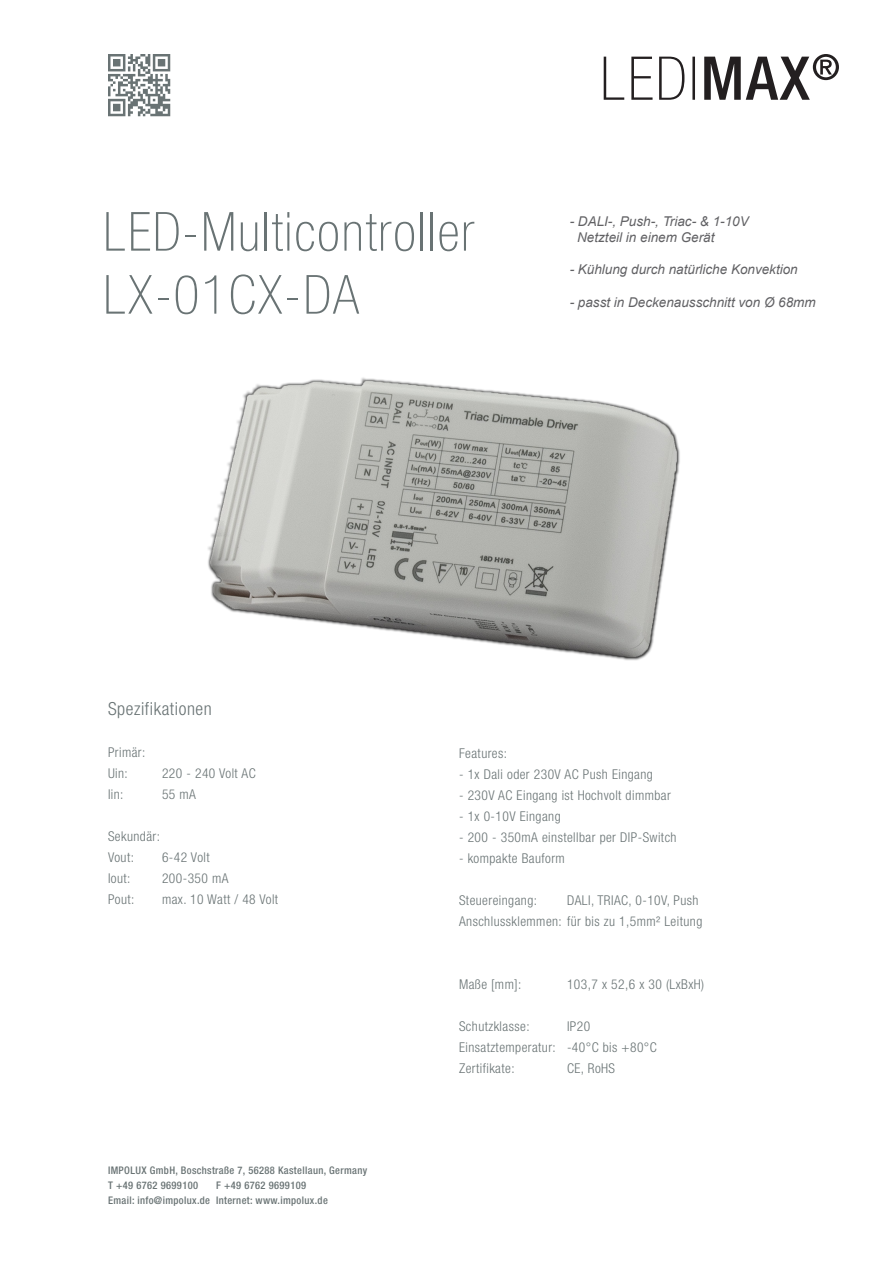
<style>
.page{position:relative;width:893px;height:1263px;background:#fff}
.page>*{position:absolute;margin:0;border:0;box-sizing:border-box;transform-origin:0 0}
.t1{font:100 condensed 54px "Helvetica Neue LT Std";letter-spacing:.035em;color:#697374}
.t2{font:300 condensed 18px "Helvetica Neue LT Std";letter-spacing:.035em;color:#697374}
.t3{font:300 condensed 13.5px "Helvetica Neue LT Std";letter-spacing:.035em;color:#697374}
.t4{font:italic 13.5px "Arial";color:#616164}
.t5{font:500 condensed 10.5px "Helvetica Neue LT Std";letter-spacing:.035em;color:#697374}
</style>
<div class="page">
<svg style="left:604px;top:54px;width:235px;height:46px"></svg>
<svg style="left:108px;top:54px;width:62px;height:62px"></svg>
<img style="left:208px;top:377px;width:472px;height:284px">
<p class="t1" style="left:103px;top:201px;width:373px">LED-Multicontroller</p>
<p class="t1" style="left:103px;top:264px;width:257px">LX-01CX-DA</p>
<p class="t4" style="left:570px;top:212px;width:181px">- DALI-, Push-, Triac- &amp; 1-10V</p>
<p class="t4" style="left:577px;top:229px;width:139px">Netzteil in einem Gerät</p>
<p class="t4" style="left:570px;top:261px;width:230px">- Kühlung durch natürliche Konvektion</p>
<p class="t4" style="left:570px;top:293px;width:248px">- passt in Deckenausschnitt von Ø 68mm</p>
<p class="t2" style="left:108px;top:699px;width:105px">Spezifikationen</p>
<p class="t3" style="left:108px;top:745px;width:39px">Primär:</p>
<p class="t3" style="left:108px;top:766px;width:21px">Uin:</p>
<p class="t3" style="left:162px;top:766px;width:95px">220 - 240 Volt AC</p>
<p class="t3" style="left:108px;top:787px;width:17px">Iin:</p>
<p class="t3" style="left:162px;top:787px;width:35px">55 mA</p>
<p class="t3" style="left:108px;top:829px;width:54px">Sekundär:</p>
<p class="t3" style="left:108px;top:850px;width:28px">Vout:</p>
<p class="t3" style="left:162px;top:850px;width:49px">6-42 Volt</p>
<p class="t3" style="left:108px;top:871px;width:24px">Iout:</p>
<p class="t3" style="left:162px;top:871px;width:68px">200-350 mA</p>
<p class="t3" style="left:108px;top:892px;width:28px">Pout:</p>
<p class="t3" style="left:162px;top:892px;width:118px">max. 10 Watt / 48 Volt</p>
<p class="t5" style="left:108px;top:1164px;width:261px">IMPOLUX GmbH, Boschstraße 7, 56288 Kastellaun, Germany</p>
<p class="t5" style="left:108px;top:1179px;width:92px">T +49 6762 9699100</p>
<p class="t5" style="left:216px;top:1179px;width:92px">F +49 6762 9699109</p>
<p class="t5" style="left:108px;top:1194px;width:221px">Email: info@impolux.de Internet: www.impolux.de</p>
<p class="t3" style="left:459px;top:745px;width:50px">Features:</p>
<p class="t3" style="left:459px;top:766px;width:195px">- 1x Dali oder 230V AC Push Eingang</p>
<p class="t3" style="left:459px;top:787px;width:213px">- 230V AC Eingang ist Hochvolt dimmbar</p>
<p class="t3" style="left:459px;top:808px;width:103px">- 1x 0-10V Eingang</p>
<p class="t3" style="left:459px;top:829px;width:219px">- 200 - 350mA einstellbar per DIP-Switch</p>
<p class="t3" style="left:459px;top:850px;width:107px">- kompakte Bauform</p>
<p class="t3" style="left:459px;top:892px;width:79px">Steuereingang:</p>
<p class="t3" style="left:567px;top:892px;width:133px">DALI, TRIAC, 0-10V, Push</p>
<p class="t3" style="left:459px;top:913px;width:245px">Anschlussklemmen: für bis zu 1,5mm² Leitung</p>
<p class="t3" style="left:459px;top:976px;width:64px">Maße [mm]:</p>
<p class="t3" style="left:567px;top:976px;width:139px">103,7 x 52,6 x 30 (LxBxH)</p>
<p class="t3" style="left:459px;top:1018px;width:72px">Schutzklasse:</p>
<p class="t3" style="left:567px;top:1018px;width:25px">IP20</p>
<p class="t3" style="left:459px;top:1039px;width:199px">Einsatztemperatur: -40°C bis +80°C</p>
<p class="t3" style="left:459px;top:1060px;width:57px">Zertifikate:</p>
<p class="t3" style="left:567px;top:1060px;width:50px">CE, RoHS</p>
</div>
